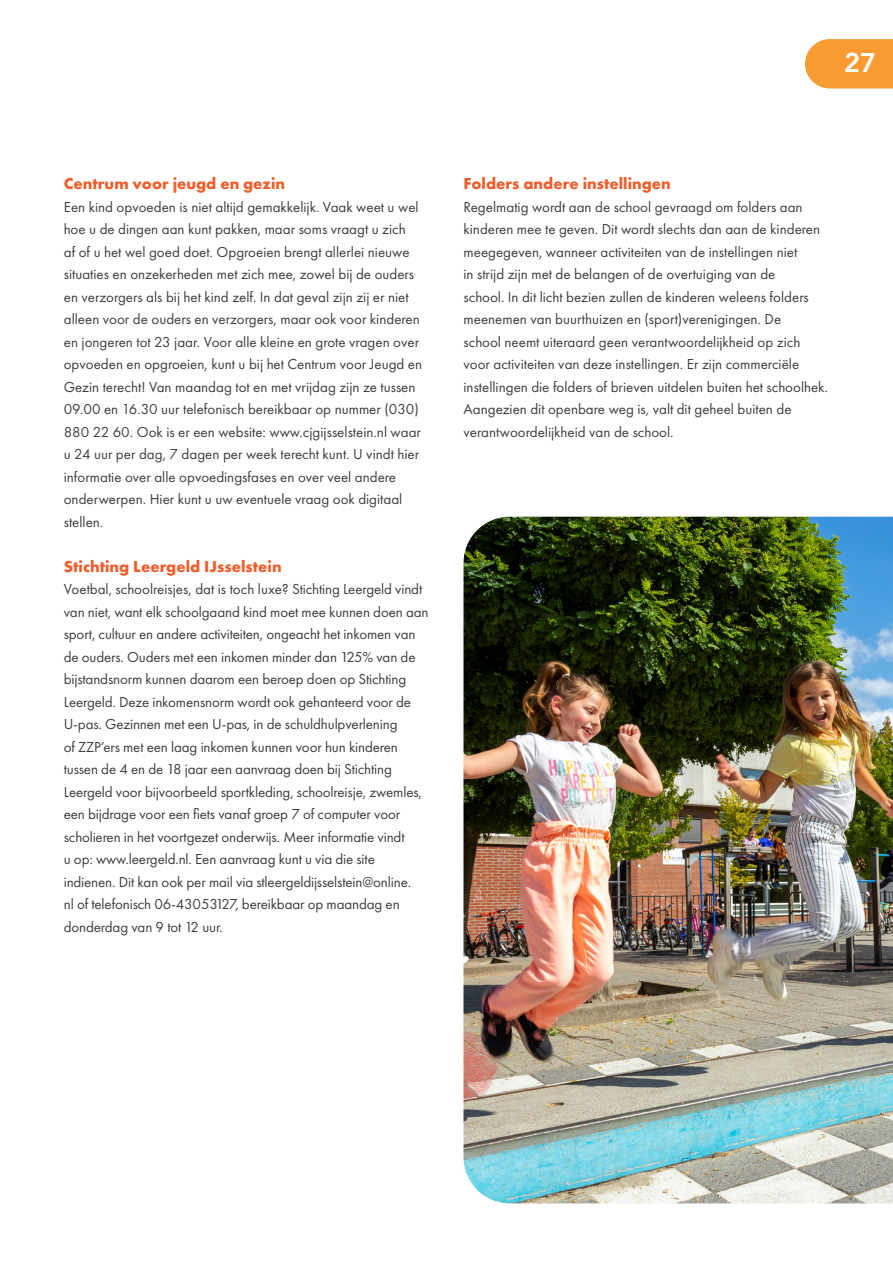
<style>
.page{position:relative;width:893px;height:1263px;background:#fff}
.page>*{position:absolute;margin:0;border:0;box-sizing:border-box;transform-origin:0 0}
.t1{font:800 27px "Avenir";color:#fff}
.Supkop{font:700 16.5px "Futura PT";color:#f15d2a}
.Platte_tekst{font:15px/22.5px "Futura PT";color:#3e3e3f}
</style>
<div class="page">
<svg style="left:805px;top:39px;width:88px;height:49px;background:#f8a13f"></svg>
<img style="left:463px;top:517px;width:430px;height:686px">
<h1 class="t1" style="left:844px;top:42px;width:33px">27</h1>
<p class="Supkop" style="left:64px;top:173px;width:223px">Centrum voor jeugd en gezin</p>
<p class="Platte_tekst" style="left:64px;top:195px;width:360px">Een kind opvoeden is niet altijd gemakkelijk. Vaak weet u wel hoe u de dingen aan kunt pakken, maar soms vraagt u zich<br>af of u het wel goed doet. Opgroeien brengt allerlei nieuwe situaties en onzekerheden met zich mee, zowel bij de ouders en verzorgers als bij het kind zelf. In dat geval zijn zij er niet alleen voor de ouders en verzorgers, maar ook voor kinderen en jongeren tot 23 jaar. Voor alle kleine en grote vragen over opvoeden en opgroeien, kunt u bij het Centrum voor Jeugd en Gezin terecht! Van maandag tot en met vrijdag zijn ze tussen 09.00 en 16.30 uur telefonisch bereikbaar op nummer (030)<br>880 22 60. Ook is er een website: www.cjgijsselstein.nl waar u 24 uur per dag, 7 dagen per week terecht kunt. U vindt hier informatie over alle opvoedingsfases en over veel andere onderwerpen. Hier kunt u uw eventuele vraag ook digitaal stellen.</p>
<p class="Supkop" style="left:64px;top:555px;width:219px">Stichting Leergeld IJsselstein</p>
<p class="Platte_tekst" style="left:64px;top:578px;width:366px">Voetbal, schoolreisjes, dat is toch luxe? Stichting Leergeld vindt van niet, want elk schoolgaand kind moet mee kunnen doen aan sport, cultuur en andere activiteiten, ongeacht het inkomen van de ouders. Ouders met een inkomen minder dan 125% van de bijstandsnorm kunnen daarom een beroep doen op Stichting Leergeld. Deze inkomensnorm wordt ook gehanteerd voor de U-pas. Gezinnen met een U-pas, in de schuldhulpverlening<br>of ZZP’ers met een laag inkomen kunnen voor hun kinderen tussen de 4 en de 18 jaar een aanvraag doen bij Stichting Leergeld voor bijvoorbeeld sportkleding, schoolreisje, zwemles, een bijdrage voor een fiets vanaf groep 7 of computer voor scholieren in het voortgezet onderwijs. Meer informatie vindt<br>u op: www.leergeld.nl. Een aanvraag kunt u via die site indienen. Dit kan ook per mail via stleergeldijsselstein@online.<br>nl of telefonisch 06-43053127, bereikbaar op maandag en donderdag van 9 tot 12 uur.</p>
<p class="Supkop" style="left:463px;top:173px;width:209px">Folders andere instellingen</p>
<p class="Platte_tekst" style="left:463px;top:195px;width:366px">Regelmatig wordt aan de school gevraagd om folders aan kinderen mee te geven. Dit wordt slechts dan aan de kinderen meegegeven, wanneer activiteiten van de instellingen niet<br>in strijd zijn met de belangen of de overtuiging van de<br>school. In dit licht bezien zullen de kinderen weleens folders meenemen van buurthuizen en (sport)verenigingen. De<br>school neemt uiteraard geen verantwoordelijkheid op zich voor activiteiten van deze instellingen. Er zijn commerciële instellingen die folders of brieven uitdelen buiten het schoolhek.<br>Aangezien dit openbare weg is, valt dit geheel buiten de verantwoordelijkheid van de school.</p>
</div>
